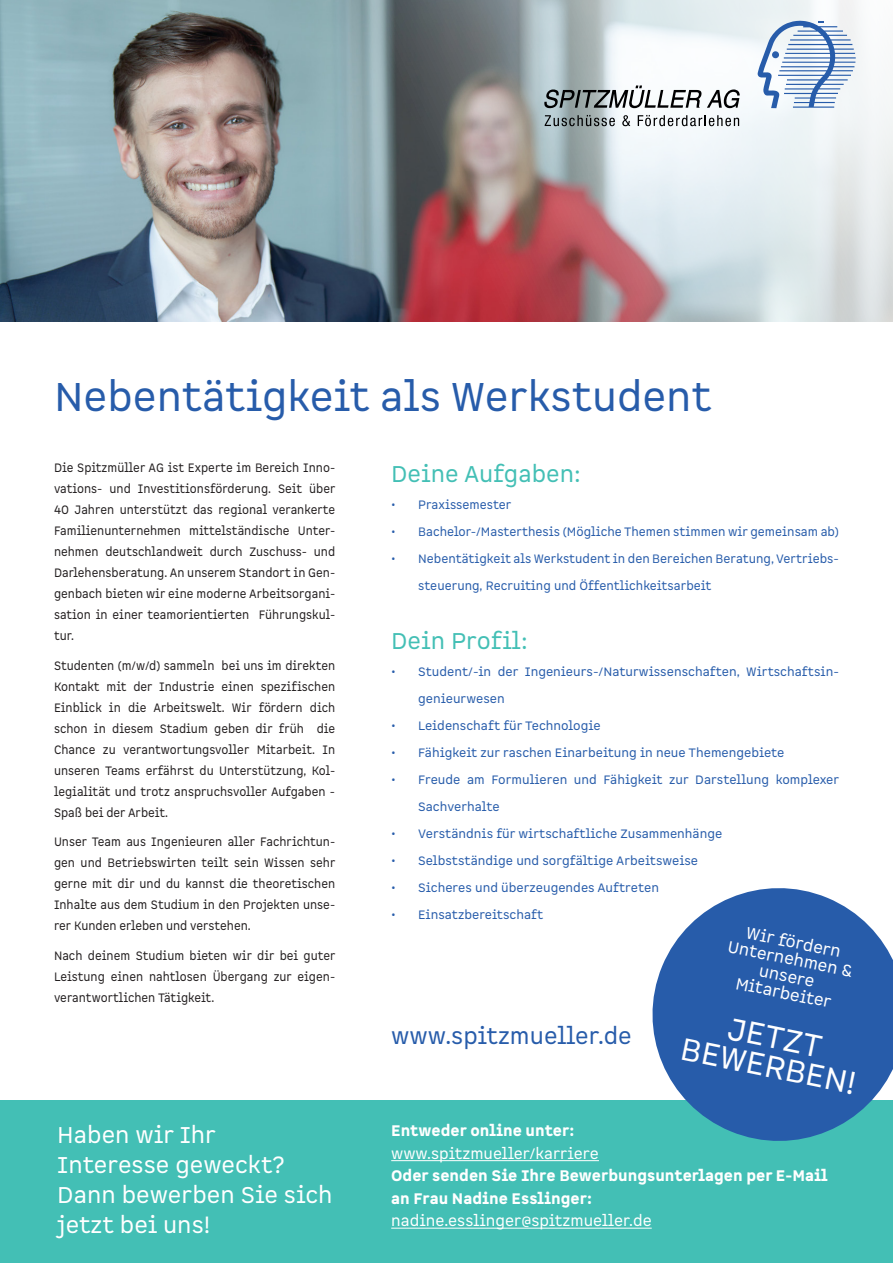
<style>
.page{position:relative;width:893px;height:1263px;background:#fff}
.page>*{position:absolute;margin:0;border:0;box-sizing:border-box;transform-origin:0 0}
.t1{font:39.6px "Spock Pro";color:#275caa}
.t2{font:30.75px "Spock Pro";color:#fff}
.t3{font:22.5px/30px "Spock Pro";color:#fff}
.t4{font:22.5px "Spock Pro";color:#43bfb5}
.t5{font:22.5px "Spock Pro";color:#275caa}
.t6{font:16.2px "Spock Pro";color:#fff}
.t7{font:900 15px/22.5px "Spock Pro";color:#fff}
.t8{font:15px "Spock Pro";color:#fff}
.t9{font:12px/21px "Spock Pro";color:#231f20;text-align:justify;scale:.93 1}
.t10{font:12px "Spock Pro";color:#275caa}
</style>
<div class="page">
<div style="left:0;top:1100px;width:893px;height:163px;background:#43bfb5"></div>
<hr style="left:391px;top:1160px;width:208px;height:1px;background:#fff">
<hr style="left:391px;top:1228px;width:261px;height:1px;background:#fff">
<svg style="left:652px;top:888px;width:241px;height:253px;fill:#275caa"></svg>
<img style="left:0;top:0;width:893px;height:321px">
<svg style="left:544px;top:85px;width:157px;height:23px"></svg>
<svg style="left:707px;top:89px;width:33px;height:19px"></svg>
<svg style="left:758px;top:21px;width:98px;height:87px"></svg>
<svg style="left:545px;top:115px;width:70px;height:11px"></svg>
<svg style="left:622px;top:115px;width:8px;height:11px"></svg>
<svg style="left:638px;top:115px;width:101px;height:11px"></svg>
<p class="t1" style="left:54px;top:371px;width:659px">Nebentätigkeit als Werkstudent</p>
<p class="t9" style="left:54px;top:458px;width:304px">Die Spitzmüller AG ist Experte im Bereich Inno&shy;vations- und Investitionsförderung. Seit über 40 Jahren unterstützt das regional verankerte Familienunternehmen mittelständische Unter&shy;nehmen deutschlandweit durch Zuschuss- und Darlehensberatung. An unserem Standort in Gen&shy;genbach bieten wir eine moderne Arbeitsorgani&shy;sation in einer teamorientierten Führungskul&shy;tur.</p>
<p class="t9" style="left:54px;top:655px;width:304px">Studenten (m/w/d) sammeln bei uns im direkten Kontakt mit der Industrie einen spezifischen Einblick in die Arbeitswelt. Wir fördern dich schon in diesem Stadium geben dir früh die Chance zu verantwortungsvoller Mitarbeit. In unseren Teams erfährst du Unterstützung, Kol&shy;legialität und trotz anspruchsvoller Aufgaben - Spaß bei der Arbeit.</p>
<p class="t9" style="left:54px;top:832px;width:304px">Unser Team aus Ingenieuren aller Fachrichtun&shy;gen und Betriebswirten teilt sein Wissen sehr gerne mit dir und du kannst die theoretischen Inhalte aus dem Studium in den Projekten unse&shy;rer Kunden erleben und verstehen.</p>
<p class="t9" style="left:54px;top:945px;width:304px">Nach deinem Studium bieten wir dir bei guter Leistung einen nahtlosen Übergang zur eigen&shy;verantwortlichen Tätigkeit.</p>
<p class="t3" style="left:57px;top:1120px;width:229px">Haben wir Ihr<br>Interesse geweckt?</p>
<p class="t3" style="left:57px;top:1180px;width:277px">Dann bewerben Sie sich jetzt bei uns!</p>
<p class="t4" style="left:391px;top:460px;width:191px">Deine Aufgaben:</p>
<p class="t10" style="left:391px;top:497px;width:122px">• Praxissemester</p>
<p class="t10" style="left:391px;top:524px;width:449px">• Bachelor-/Masterthesis (Mögliche Themen stimmen wir gemeinsam ab)</p>
<p class="t10" style="left:391px;top:551px;width:449px">• Nebentätigkeit als Werkstudent in den Bereichen Beratung, Vertriebs-</p>
<p class="t10" style="left:418px;top:578px;width:295px">steuerung, Recruiting und Öffentlichkeitsarbeit</p>
<p class="t4" style="left:391px;top:626px;width:138px">Dein Profil:</p>
<p class="t10" style="left:391px;top:664px;width:449px">• Student/-in der Ingenieurs-/Naturwissenschaften, Wirtschaftsin-</p>
<p class="t10" style="left:418px;top:691px;width:88px">genieurwesen</p>
<p class="t10" style="left:391px;top:718px;width:211px">• Leidenschaft für Technologie</p>
<p class="t10" style="left:391px;top:745px;width:395px">• Fähigkeit zur raschen Einarbeitung in neue Themengebiete</p>
<p class="t10" style="left:391px;top:772px;width:450px">• Freude am Formulieren und Fähigkeit zur Darstellung komplexer</p>
<p class="t10" style="left:418px;top:799px;width:83px">Sachverhalte</p>
<p class="t10" style="left:391px;top:826px;width:333px">• Verständnis für wirtschaftliche Zusammenhänge</p>
<p class="t10" style="left:391px;top:853px;width:308px">• Selbstständige und sorgfältige Arbeitsweise</p>
<p class="t10" style="left:391px;top:880px;width:269px">• Sicheres und überzeugendes Auftreten</p>
<p class="t10" style="left:391px;top:907px;width:154px">• Einsatzbereitschaft</p>
<p class="t5" style="left:391px;top:1021px;width:242px">www.spitzmueller.de</p>
<p class="t6" style="left:748px;top:923px;width:98px;rotate:11deg">Wir fördern</p>
<p class="t6" style="left:730px;top:936px;width:129px;rotate:11deg">Unternehmen &amp;</p>
<p class="t6" style="left:761px;top:960px;width:58px;rotate:11deg">unsere</p>
<p class="t6" style="left:738px;top:973px;width:99px;rotate:11deg">Mitarbeiter</p>
<p class="t2" style="left:732px;top:1008px;width:97px;rotate:11deg">JETZT</p>
<p class="t2" style="left:685px;top:1029px;width:180px;rotate:11deg">BEWERBEN!</p>
<p class="t7" style="left:391px;top:1120px;width:185px">Entweder online unter:</p>
<p class="t8" style="left:391px;top:1144px;width:209px">www.spitzmueller/karriere</p>
<p class="t7" style="left:391px;top:1165px;width:438px">Oder senden Sie Ihre Bewerbungsunterlagen per E-Mail an Frau Nadine Esslinger:</p>
<p class="t8" style="left:391px;top:1211px;width:262px">nadine.esslinger@spitzmueller.de</p>
</div>
